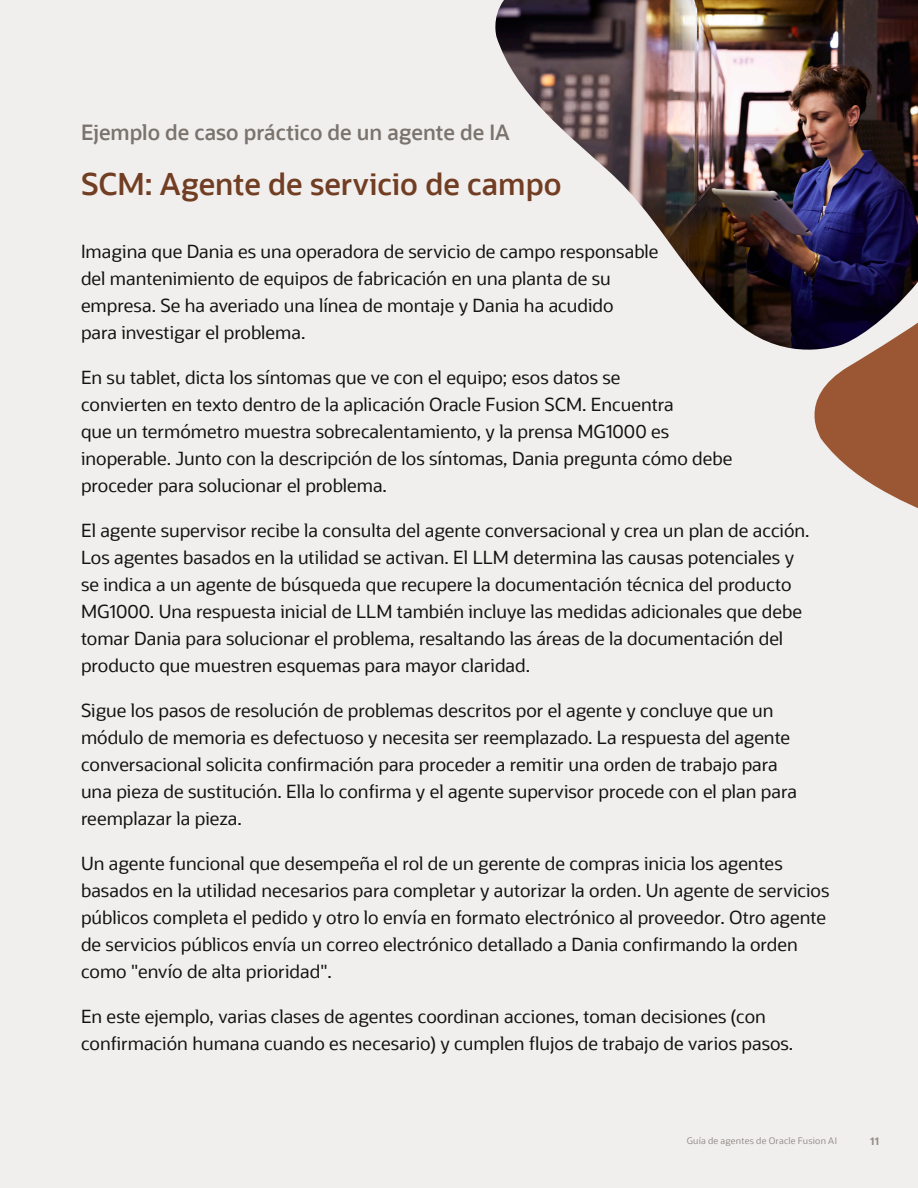
<style>
.page{position:relative;width:918px;height:1188px;background:#f1efed}
.page>*{position:absolute;margin:0;border:0;box-sizing:border-box;transform-origin:0 0}
.A___Headline{font:600 30px "Oracle Sans";color:#713e23}
.A___Headline-2{font:600 21px "Oracle Sans";color:#7a736e}
.A__Body_Text{font:18px/27px "Oracle Sans";color:#151312}
.t1{font:700 10.5px "Oracle Sans";color:#958f8b}
.t2{font:9px "Oracle Sans";letter-spacing:.025em;color:#958f8b}
</style>
<div class="page">
<img style="left:495px;top:0;width:299px;height:349px">
<img style="left:794px;top:0;width:124px;height:509px">
<p class="A___Headline-2" style="left:81px;top:120px;width:430px">Ejemplo de caso práctico de un agente de IA</p>
<p class="A___Headline" style="left:81px;top:166px;width:482px">SCM: Agente de servicio de campo</p>
<p class="A__Body_Text" style="left:81px;top:238px;width:579px">Imagina que Dania es una operadora de servicio de campo responsable del mantenimiento de equipos de fabricación en una planta de su empresa. Se ha averiado una línea de montaje y Dania ha acudido<br>para investigar el problema.</p>
<p class="A__Body_Text" style="left:81px;top:364px;width:653px">En su tablet, dicta los síntomas que ve con el equipo; esos datos se<br>convierten en texto dentro de la aplicación Oracle Fusion SCM. Encuentra<br>que un termómetro muestra sobrecalentamiento, y la prensa MG1000 es inoperable. Junto con la descripción de los síntomas, Dania pregunta cómo debe proceder para solucionar el problema.</p>
<p class="A__Body_Text" style="left:81px;top:517px;width:730px">El agente supervisor recibe la consulta del agente conversacional y crea un plan de acción.<br>Los agentes basados en la utilidad se activan. El LLM determina las causas potenciales y se indica a un agente de búsqueda que recupere la documentación técnica del producto MG1000. Una respuesta inicial de LLM también incluye las medidas adicionales que debe tomar Dania para solucionar el problema, resaltando las áreas de la documentación del producto que muestren esquemas para mayor claridad.</p>
<p class="A__Body_Text" style="left:81px;top:697px;width:717px">Sigue los pasos de resolución de problemas descritos por el agente y concluye que un módulo de memoria es defectuoso y necesita ser reemplazado. La respuesta del agente conversacional solicita confirmación para proceder a remitir una orden de trabajo para una pieza de sustitución. Ella lo confirma y el agente supervisor procede con el plan para reemplazar la pieza.</p>
<p class="A__Body_Text" style="left:81px;top:850px;width:750px">Un agente funcional que desempeña el rol de un gerente de compras inicia los agentes basados en la utilidad necesarios para completar y autorizar la orden. Un agente de servicios públicos completa el pedido y otro lo envía en formato electrónico al proveedor. Otro agente de servicios públicos envía un correo electrónico detallado a Dania confirmando la orden como "envío de alta prioridad".</p>
<p class="A__Body_Text" style="left:81px;top:1003px;width:714px">En este ejemplo, varias clases de agentes coordinan acciones, toman decisiones (con confirmación humana cuando es necesario) y cumplen flujos de trabajo de varios pasos.</p>
<p class="t2" style="left:687px;top:1135px;width:152px">Guía de agentes de Oracle Fusion AI</p>
<p class="t1" style="left:870px;top:1134px;width:10px">11</p>
</div>
